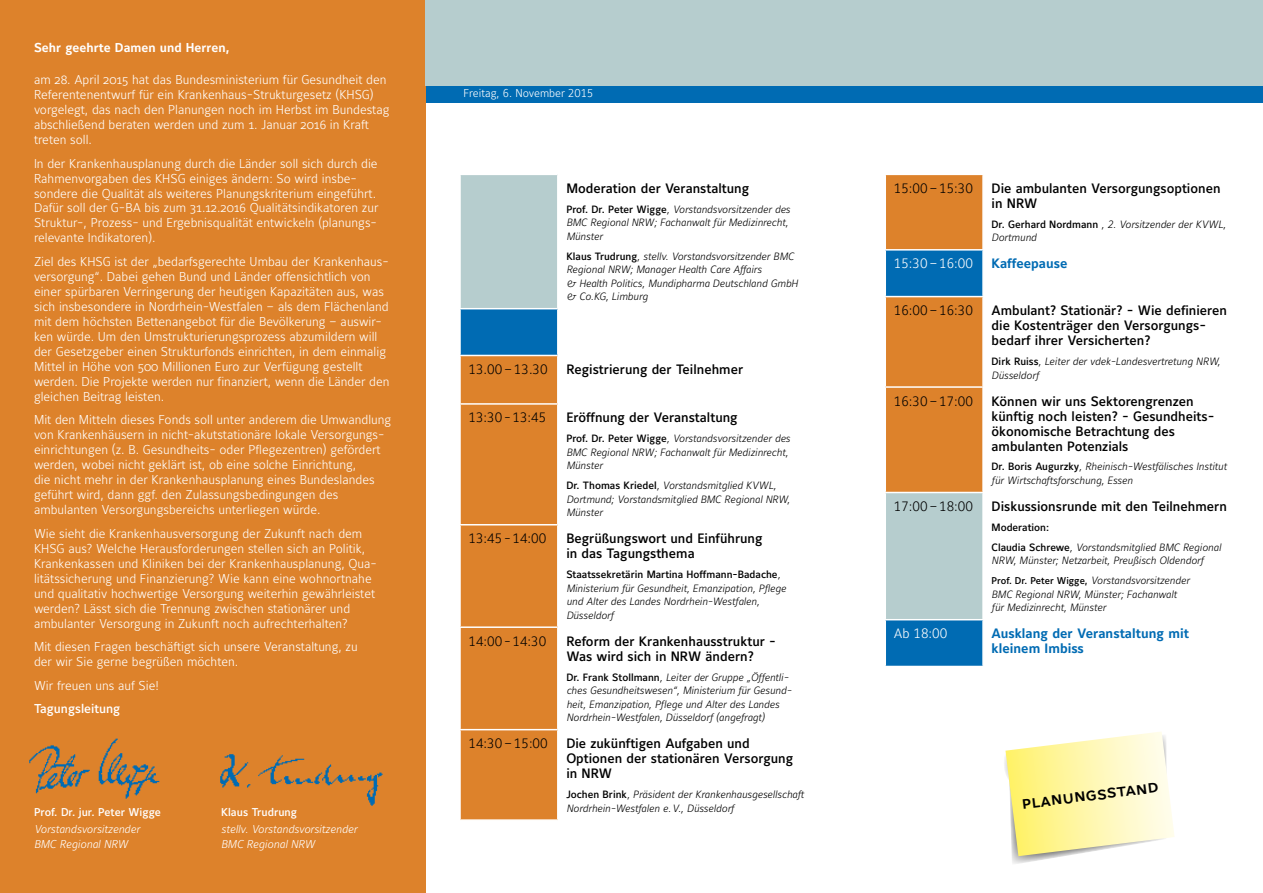
<style>
.page{position:relative;width:1263px;height:893px;background:#fff}
.page>*{position:absolute;margin:0;border:0;box-sizing:border-box;transform-origin:0 0}
.t1{font:18px "Maurea Medium Caps";color:#000}
.t2{font:500 13.5px/15px "Maurea";color:#000}
.t3{font:13.5px "Maurea Light Tf";color:#000}
.t4{font:13.5px/15px "Maurea Bold Tf";color:#006bb3}
.t5{font:13.5px "Maurea Light Tf";color:#fff}
.t6{font:300 12.75px/15px "Maurea";color:#fff}
.t7{font:700 12.75px "Maurea";color:#fff}
.t8{font:500 12.75px "Maurea";color:#fff}
.t9{font:11.25px/15px "Maurea Light Italic Tf";color:#fff}
.t10{font:500 11.25px "Maurea";color:#fff}
.t11{font:11.25px "Maurea Light Tf";color:#fff}
.t12{font:10.5px/13.5px "Maurea Light Italic Tf";color:#000}
.t13{font:500 10.5px "Maurea";color:#000}
.s1{font-family:"Maurea";font-weight:500}
.s2{font-family:"Maurea Light Italic Tf";font-weight:400}
.s3{font-family:"Maurea";font-weight:500;font-size:9.75px}
</style>
<div class="page">
<div style="left:425px;top:85px;width:838px;height:17px;background:#006bb3"></div>
<div style="left:0;top:0;width:425px;height:893px;background:#dd822b"></div>
<img style="left:29px;top:738px;width:131px;height:61px">
<img style="left:220px;top:754px;width:163px;height:51px">
<div style="left:425px;top:0;width:838px;height:85px;background:#b6cdce"></div>
<div style="left:460px;top:174px;width:98px;height:135px;background:#b6cdce"></div>
<div style="left:460px;top:309px;width:98px;height:46px;background:#006bb3"></div>
<div style="left:461px;top:356px;width:96px;height:463px;background:#dd822b"></div>
<hr style="left:459px;top:175px;width:2px;height:133px;background:#fff">
<hr style="left:557px;top:175px;width:2px;height:133px;background:#fff">
<hr style="left:459px;top:309px;width:2px;height:46px;background:#fff">
<hr style="left:557px;top:309px;width:2px;height:46px;background:#fff">
<hr style="left:459px;top:626px;width:99px;height:2px;background:#fff">
<hr style="left:459px;top:729px;width:99px;height:1px;background:#fff">
<hr style="left:459px;top:174px;width:99px;height:1px;background:#fff">
<hr style="left:459px;top:308px;width:99px;height:1px;background:#fff">
<hr style="left:459px;top:403px;width:99px;height:2px;background:#fff">
<hr style="left:459px;top:524px;width:99px;height:1px;background:#fff">
<svg style="left:886px;top:175px;width:96px;height:491px;background:#a57c4e"></svg>
<div style="left:885px;top:492px;width:98px;height:128px;background:#b6cdce"></div>
<hr style="left:884px;top:249px;width:99px;height:2px;background:#fff">
<hr style="left:884px;top:619px;width:99px;height:1px;background:#fff">
<hr style="left:884px;top:493px;width:2px;height:126px;background:#fff">
<hr style="left:982px;top:493px;width:2px;height:126px;background:#fff">
<hr style="left:884px;top:296px;width:99px;height:1px;background:#fff">
<hr style="left:884px;top:386px;width:99px;height:2px;background:#fff">
<hr style="left:884px;top:492px;width:99px;height:1px;background:#fff">
<svg style="left:1004px;top:732px;width:170px;height:132px"></svg>
<p class="t7" style="left:34px;top:40px;width:197px">Sehr geehrte Damen und Herren,</p>
<p class="t6" style="left:34px;top:73px;width:357px">am 28. April 2015 hat das Bundesministerium für Gesundheit den Referentenentwurf für ein Krankenhaus-Strukturgesetz (KHSG) vorgelegt, das nach den Planungen noch im Herbst im Bundestag abschließend beraten werden und zum 1. Januar 2016 in Kraft treten soll.</p>
<p class="t6" style="left:34px;top:156px;width:346px">In der Krankenhausplanung durch die Länder soll sich durch die Rahmenvorgaben des KHSG einiges ändern: So wird insbe&shy;sondere die Qualität als weiteres Planungskriterium eingeführt.<br>Dafür soll der G-BA bis zum 31.12.2016 Qualitätsindikatoren zur Struktur-, Prozess- und Ergebnisqualität entwickeln (planungs&shy;relevante Indikatoren).</p>
<p class="t6" style="left:34px;top:255px;width:357px">Ziel des KHSG ist der „bedarfsgerechte Umbau der Krankenhaus&shy;versorgung“. Dabei gehen Bund und Länder offensichtlich von einer spürbaren Verringerung der heutigen Kapazitäten aus, was sich insbesondere in Nordrhein-Westfalen – als dem Flächenland mit dem höchsten Bettenangebot für die Bevölkerung – auswir&shy;ken würde. Um den Umstrukturierungsprozess abzumildern will der Gesetzgeber einen Strukturfonds einrichten, in dem einmalig Mittel in Höhe von 500 Millionen Euro zur Verfügung gestellt werden. Die Projekte werden nur finanziert, wenn die Länder den gleichen Beitrag leisten.</p>
<p class="t6" style="left:34px;top:413px;width:359px">Mit den Mitteln dieses Fonds soll unter anderem die Umwandlung von Krankenhäusern in nicht-akutstationäre lokale Versorgungs&shy;einrichtungen (z. B. Gesundheits- oder Pflegezentren) gefördert werden, wobei nicht geklärt ist, ob eine solche Einrichtung,<br>die nicht mehr in der Krankenhausplanung eines Bundeslandes geführt wird, dann ggf. den Zulassungsbedingungen des ambulanten Versorgungsbereichs unterliegen würde.</p>
<p class="t6" style="left:34px;top:527px;width:344px">Wie sieht die Krankenhausversorgung der Zukunft nach dem KHSG aus? Welche Herausforderungen stellen sich an Politik, Krankenkassen und Kliniken bei der Krankenhausplanung, Qua&shy;litätssicherung und Finanzierung? Wie kann eine wohnortnahe und qualitativ hochwertige Versorgung weiterhin gewährleistet werden? Lässt sich die Trennung zwischen stationärer und ambulanter Versorgung in Zukunft noch aufrechterhalten?</p>
<p class="t6" style="left:34px;top:640px;width:325px">Mit diesen Fragen beschäftigt sich unsere Veranstaltung, zu der wir Sie gerne begrüßen möchten.</p>
<p class="t6" style="left:34px;top:679px;width:126px">Wir freuen uns auf Sie!</p>
<p class="t8" style="left:34px;top:702px;width:88px">Tagungsleitung</p>
<p class="t10" style="left:34px;top:806px;width:129px">Prof. Dr. jur. Peter Wigge</p>
<p class="t9" style="left:34px;top:823px;width:107px">Vorstandsvorsitzender<br>BMC Regional NRW</p>
<p class="t10" style="left:221px;top:806px;width:77px">Klaus Trudrung</p>
<p class="t9" style="left:221px;top:823px;width:138px">stellv. Vorstandsvorsitzender<br>BMC Regional NRW</p>
<p class="t11" style="left:463px;top:87px;width:131px">Freitag, 6. November 2015</p>
<p class="t2" style="left:566px;top:181px;width:184px">Moderation der Veranstaltung</p>
<p class="t12" style="left:566px;top:203px;width:225px"><span class="s1">Prof. Dr. Peter Wigge</span>, Vorstandsvorsitzender des<br>BMC Regional NRW; Fachanwalt für Medizinrecht,<br>Münster</p>
<p class="t12" style="left:566px;top:250px;width:233px"><span class="s1">Klaus Trudrung</span>, stellv. Vorstandsvorsitzender BMC Regional NRW; Manager Health Care Affairs<br>&amp; Health Politics, Mundipharma Deutschland GmbH &amp; Co.KG, Limburg</p>
<p class="t3" style="left:468px;top:362px;width:81px">13.00–13.30</p>
<p class="t2" style="left:566px;top:363px;width:178px">Registrierung der Teilnehmer</p>
<p class="t3" style="left:468px;top:410px;width:79px">13:30-13:45</p>
<p class="t2" style="left:566px;top:411px;width:173px">Eröffnung der Veranstaltung</p>
<p class="t12" style="left:566px;top:432px;width:225px"><span class="s1">Prof. Dr. Peter Wigge</span>, Vorstandsvorsitzender des<br>BMC Regional NRW; Fachanwalt für Medizinrecht,<br>Münster</p>
<p class="t12" style="left:566px;top:479px;width:225px"><span class="s1">Dr. Thomas Kriedel</span>, Vorstandsmitglied KVWL,<br>Dortmund; Vorstandsmitglied BMC Regional NRW,<br>Münster</p>
<p class="t3" style="left:468px;top:531px;width:79px">13:45-14:00</p>
<p class="t2" style="left:566px;top:532px;width:198px">Begrüßungswort und Einführung in das Tagungsthema</p>
<p class="t13" style="left:566px;top:569px;width:216px">Staatssekretärin Martina Hoffmann-Badache<span class="s2">,</span></p>
<p class="t12" style="left:566px;top:582px;width:221px">Ministerium für Gesundheit, Emanzipation, Pflege und Alter des Landes Nordrhein-Westfalen,<br>Düsseldorf</p>
<p class="t3" style="left:468px;top:633px;width:79px">14:00-14:30</p>
<p class="t2" style="left:566px;top:634px;width:211px">Reform der Krankenhausstruktur -<br>Was wird sich in NRW ändern?</p>
<p class="t12" style="left:566px;top:671px;width:227px"><span class="s1">Dr. Frank Stollmann</span>, Leiter der Gruppe „Öffentli&shy;ches Gesundheitswesen“, Ministerium für Gesund&shy;heit, Emanzipation, Pflege und Alter des Landes Nordrhein-Westfalen, Düsseldorf (angefragt)</p>
<p class="t3" style="left:468px;top:736px;width:81px">14:30–15:00</p>
<p class="t2" style="left:566px;top:737px;width:228px">Die zukünftigen Aufgaben und<br>Optionen der stationären Versorgung in NRW</p>
<p class="t12" style="left:566px;top:788px;width:239px"><span class="s1">Jochen Brink</span>, Präsident der Krankenhausgesellschaft<br>Nordrhein-Westfalen e.V., Düsseldorf</p>
<p class="t3" style="left:894px;top:181px;width:81px">15:00–15:30</p>
<p class="t2" style="left:991px;top:181px;width:231px">Die ambulanten Versorgungsoptionen in NRW</p>
<p class="t12" style="left:991px;top:218px;width:236px"><span class="s1">Dr. Gerhard Nordmann</span> , 2. Vorsitzender der KVWL,<br>Dortmund</p>
<p class="t5" style="left:894px;top:256px;width:81px">15:30–16:00</p>
<p class="t4" style="left:991px;top:257px;width:77px">Kaffeepause</p>
<p class="t3" style="left:894px;top:303px;width:81px">16:00–16:30</p>
<p class="t2" style="left:991px;top:304px;width:237px">Ambulant? Stationär? - Wie definieren die Kostenträger den Versorgungs&shy;bedarf ihrer Versicherten?</p>
<p class="t12" style="left:991px;top:355px;width:230px"><span class="s1">Dirk Ruiss</span>, Leiter der vdek-Landesvertretung NRW,<br>Düsseldorf</p>
<p class="t3" style="left:894px;top:393px;width:81px">16:30–17:00</p>
<p class="t2" style="left:991px;top:394px;width:224px">Können wir uns Sektorengrenzen künftig noch leisten? - Gesundheits&shy;ökonomische Betrachtung des ambulanten Potenzials</p>
<p class="t12" style="left:991px;top:461px;width:237px"><span class="s1">Dr. Boris Augurzky</span>, Rheinisch-Westfälisches Institut für Wirtschaftsforschung, Essen</p>
<p class="t3" style="left:894px;top:499px;width:81px">17:00–18:00</p>
<p class="t2" style="left:991px;top:500px;width:237px">Diskussionsrunde mit den Teilnehmern</p>
<p class="t13" style="left:991px;top:521px;width:59px">Moderation:</p>
<p class="t12" style="left:991px;top:541px;width:231px"><span class="s1">Claudia Schrewe</span>, Vorstandsmitglied BMC Regional<br>NRW, Münster; Netzarbeit, Preußisch Oldendorf</p>
<p class="t12" style="left:991px;top:574px;width:200px"><span class="s3">Prof. Dr. Peter Wigge,</span> Vorstandsvorsitzender<br>BMC Regional NRW, Münster; Fachanwalt für Medizinrecht, Münster</p>
<p class="t5" style="left:894px;top:626px;width:55px">Ab 18:00</p>
<p class="t4" style="left:991px;top:627px;width:199px">Ausklang der Veranstaltung mit kleinem Imbiss</p>
<h1 class="t1" style="left:1020px;top:793px;width:139px;rotate:-7deg">planungsstand</h1>
</div>
